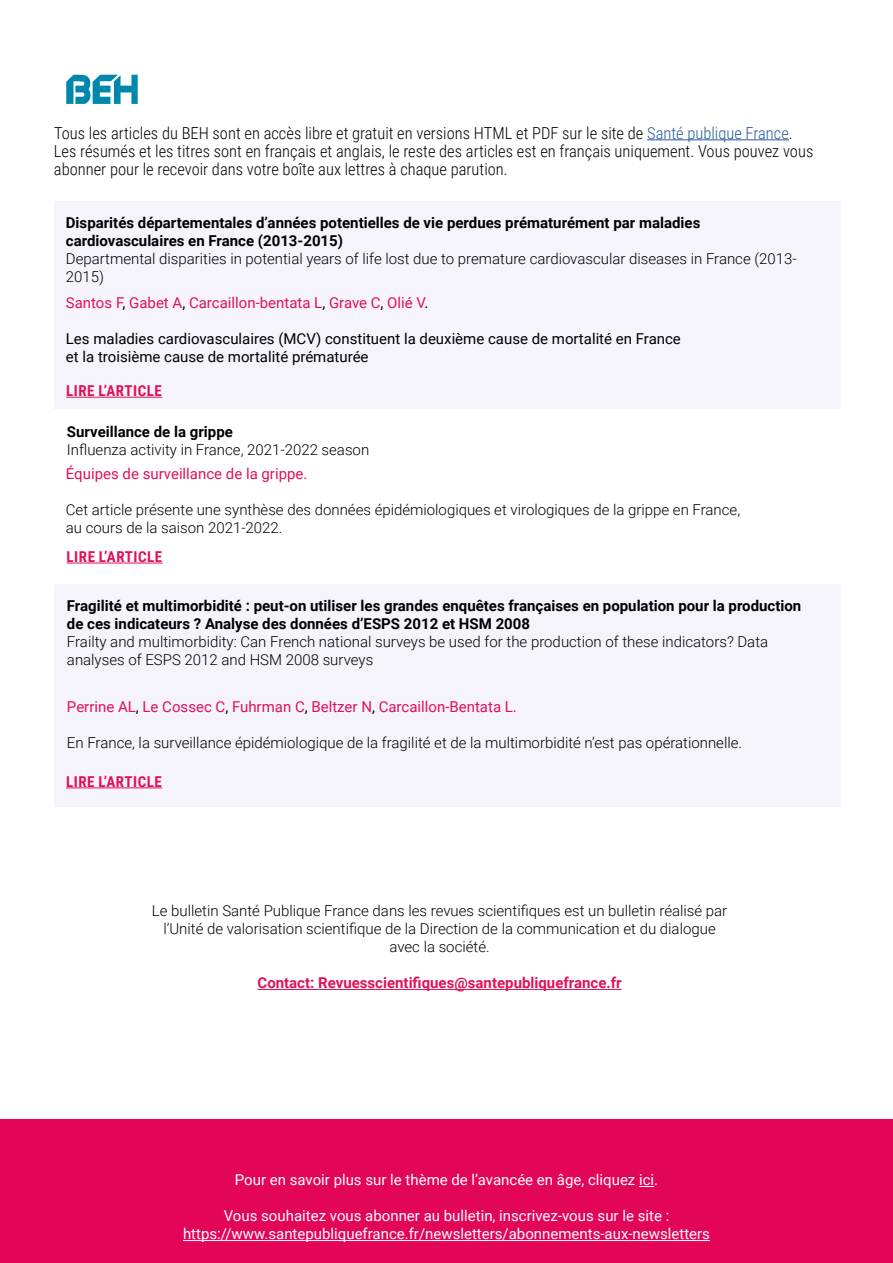
<style>
.page{position:relative;width:893px;height:1263px;background:#fff}
.page>*{position:absolute;margin:0;border:0;box-sizing:border-box;transform-origin:0 0}
.t1{font:300 16.5px/18px "Roboto Condensed";color:#020203}
.t2{font:300 15px/18px "Roboto";color:#000}
.t3{font:700 15px/18px "Roboto";color:#000}
.t4{font:15px/18px "Roboto";color:#fff;text-align:center}
.t5{font:300 15px/18px "Roboto";color:#020203;text-align:center}
.t6{font:15px "Roboto";color:#e11158}
.t7{font:15px/18px "Roboto";color:#000}
.t8{font:700 15px "Roboto";color:#e0125a}
.t9{font:700 15px "Roboto Condensed";letter-spacing:.035em;color:#e11158}
.s1{color:#275b9b}
.s2{color:#000}
</style>
<div class="page">
<div style="left:0;top:1119px;width:893px;height:144px;background:#e30557"></div>
<hr style="left:647px;top:139px;width:142px;height:1px;background:#275b9b">
<svg style="left:66px;top:75px;width:72px;height:29px"></svg>
<svg style="left:639px;top:1186px;width:15px;height:1px"></svg>
<hr style="left:183px;top:1240px;width:527px;height:1px;background:#fff">
<hr style="left:257px;top:989px;width:365px;height:1px;background:#e0125a">
<div style="left:54px;top:584px;width:786px;height:222px;background:#f4f4fa"></div>
<hr style="left:66px;top:787px;width:96px;height:1px;background:#e11158">
<hr style="left:67px;top:563px;width:96px;height:1px;background:#e11158">
<div style="left:54px;top:201px;width:786px;height:207px;background:#f4f4fa"></div>
<hr style="left:66px;top:397px;width:96px;height:1px;background:#e11158">
<p class="t1" style="left:54px;top:123px;width:761px">Tous les articles du BEH sont en accès libre et gratuit en versions HTML et PDF sur le site de <span class="s1">Santé publique France</span>.<br>Les résumés et les titres sont en français et anglais, le reste des articles est en français uniquement. Vous pouvez vous abonner pour le recevoir dans votre boîte aux lettres à chaque parution.</p>
<p class="t3" style="left:66px;top:213px;width:636px">Disparités départementales d’années potentielles de vie perdues prématurément par maladies cardiovasculaires en France (2013-2015)</p>
<p class="t2" style="left:66px;top:249px;width:732px">Departmental disparities in potential years of life lost due to premature cardiovascular diseases in France (2013-<br>2015)</p>
<p class="t6" style="left:66px;top:292px;width:364px">Santos F<span class="s2">,</span> Gabet A<span class="s2">,</span> Carcaillon-bentata L<span class="s2">,</span> Grave C<span class="s2">,</span> Olié V<span class="s2">.</span></p>
<p class="t7" style="left:66px;top:329px;width:616px">Les maladies cardiovasculaires (MCV) constituent la deuxième cause de mortalité en France et la troisième cause de mortalité prématurée</p>
<p class="t9" style="left:66px;top:380px;width:97px">LIRE L’ARTICLE</p>
<p class="t3" style="left:67px;top:422px;width:167px">Surveillance de la grippe</p>
<p class="t2" style="left:67px;top:440px;width:304px">Influenza activity in France, 2021-2022 season</p>
<p class="t6" style="left:66px;top:464px;width:243px">Équipes de surveillance de la grippe.</p>
<p class="t2" style="left:66px;top:500px;width:676px">Cet article présente une synthèse des données épidémiologiques et virologiques de la grippe en France, au cours de la saison 2021-2022.</p>
<p class="t9" style="left:67px;top:546px;width:97px">LIRE L’ARTICLE</p>
<p class="t3" style="left:67px;top:596px;width:736px">Fragilité et multimorbidité : peut-on utiliser les grandes enquêtes françaises en population pour la production de ces indicateurs ? Analyse des données d’ESPS 2012 et HSM 2008</p>
<p class="t2" style="left:67px;top:632px;width:703px">Frailty and multimorbidity: Can French national surveys be used for the production of these indicators? Data analyses of ESPS 2012 and HSM 2008 surveys</p>
<p class="t6" style="left:67px;top:696px;width:451px">Perrine AL<span class="s2">,</span> Le Cossec C<span class="s2">,</span> Fuhrman C<span class="s2">,</span> Beltzer N<span class="s2">,</span> Carcaillon-Bentata L.</p>
<p class="t2" style="left:67px;top:733px;width:677px">En France, la surveillance épidémiologique de la fragilité et de la multimorbidité n’est pas opérationnelle.</p>
<p class="t9" style="left:66px;top:771px;width:97px">LIRE L’ARTICLE</p>
<p class="t5" style="left:152px;top:901px;width:577px">Le bulletin Santé Publique France dans les revues scientifiques est un bulletin réalisé par l’Unité de valorisation scientifique de la Direction de la communication et du dialogue avec la société.</p>
<p class="t8" style="left:258px;top:972px;width:366px">Contact: Revuesscientifiques@santepubliquefrance.fr</p>
<p class="t4" style="left:235px;top:1170px;width:425px">Pour en savoir plus sur le thème de l’avancée en âge, cliquez ici.</p>
<p class="t4" style="left:183px;top:1206px;width:528px">Vous souhaitez vous abonner au bulletin, inscrivez-vous sur le site : https://www.santepubliquefrance.fr/newsletters/abonnements-aux-newsletters</p>
</div>
